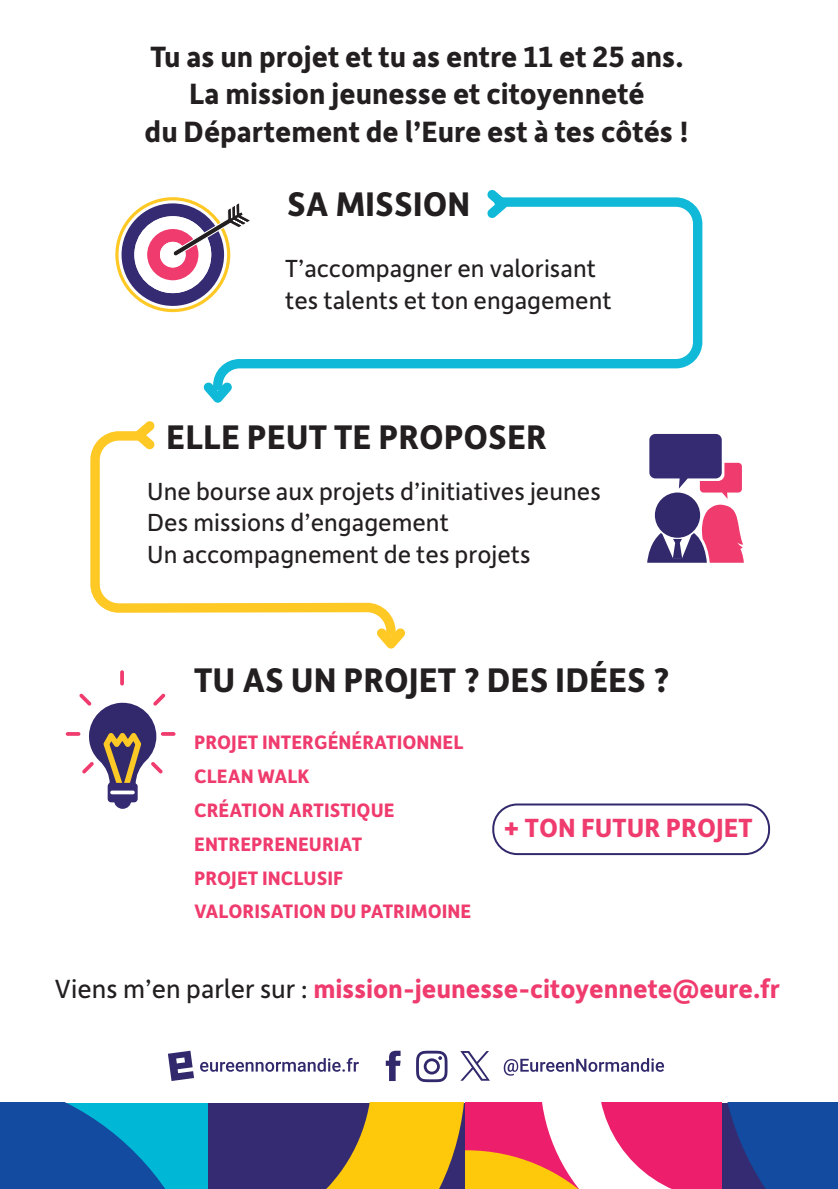
<style>
.page{position:relative;width:838px;height:1189px;background:#fff}
.page>*{position:absolute;margin:0;border:0;box-sizing:border-box;transform-origin:0 0}
.t1{font:700 36.4px "Depot New";color:#231f20}
.t2{font:700 31.2px/37.4px "Depot New";color:#231f20;text-align:center}
.t3{font:700 28px "Depot New";color:#ef3b6d}
.t4{font:26.4px/31.6px "Depot New";color:#231f20}
.t5{font:700 20.6px/33.8px "Depot New";color:#ef3b6d}
.s1{font-weight:400;color:#231f20}
</style>
<div class="page">
<svg style="left:115px;top:197px;width:98px;height:116px"></svg>
<div style="left:655px;top:492px;width:45px;height:46px;background:#31296c;border-radius:50%"></div>
<svg style="left:649px;top:434px;width:93px;height:65px"></svg>
<svg style="left:647px;top:505px;width:97px;height:58px"></svg>
<svg style="left:213px;top:197px;width:489px;height:185px"></svg>
<svg style="left:203px;top:382px;width:29px;height:21px"></svg>
<svg style="left:487px;top:190px;width:20px;height:28px"></svg>
<svg style="left:90px;top:431px;width:306px;height:197px"></svg>
<svg style="left:377px;top:628px;width:28px;height:20px"></svg>
<svg style="left:134px;top:421px;width:21px;height:28px"></svg>
<svg style="left:66px;top:732px;width:14px;height:4px"></svg>
<svg style="left:161px;top:732px;width:14px;height:4px"></svg>
<svg style="left:120px;top:670px;width:4px;height:15px"></svg>
<div style="left:114px;top:791px;width:17px;height:18px;background:#342b73;border-radius:50%"></div>
<svg style="left:79px;top:693px;width:86px;height:109px"></svg>
<svg style="left:110px;top:790px;width:25px;height:4px"></svg>
<svg style="left:504px;top:1058px;width:160px;height:17px"></svg>
<svg style="left:386px;top:1050px;width:15px;height:31px"></svg>
<svg style="left:168px;top:1050px;width:26px;height:31px"></svg>
<svg style="left:416px;top:1050px;width:31px;height:32px"></svg>
<svg style="left:200px;top:1058px;width:159px;height:13px"></svg>
<svg style="left:460px;top:1051px;width:30px;height:29px"></svg>
<div style="left:492px;top:803px;width:278px;height:52px;border:2px solid #31296c;border-radius:24px"></div>
<svg style="left:0;top:1103px;width:838px;height:86px"></svg>
<p class="t2" style="left:145px;top:36px;width:546px">Tu as un projet et tu as entre 11 et 25 ans.<br>La mission jeunesse et citoyenneté<br>du Département de l’Eure est à tes côtés !</p>
<h1 class="t1" style="left:287px;top:180px;width:185px">SA MISSION</h1>
<p class="t4" style="left:285px;top:251px;width:328px">T’accompagner en valorisant tes talents et ton engagement</p>
<h1 class="t1" style="left:166px;top:413px;width:382px">ELLE PEUT TE PROPOSER</h1>
<p class="t4" style="left:147px;top:474px;width:455px">Une bourse aux projets d’initiatives jeunes<br>Des missions d’engagement<br>Un accompagnement de tes projets</p>
<h1 class="t1" style="left:194px;top:656px;width:477px">TU AS UN PROJET ? DES IDÉES ?</h1>
<p class="t5" style="left:194px;top:724px;width:279px">PROJET INTERGÉNÉRATIONNEL<br>CLEAN WALK<br>CRÉATION ARTISTIQUE<br>ENTREPRENEURIAT<br>PROJET INCLUSIF<br>VALORISATION DU PATRIMOINE</p>
<p class="t3" style="left:503px;top:809px;width:251px">+ TON FUTUR PROJET</p>
<p class="t3" style="left:55px;top:970px;width:726px"><span class="s1">Viens m’en parler sur :</span> mission-jeunesse-citoyennete@eure.fr</p>
</div>
